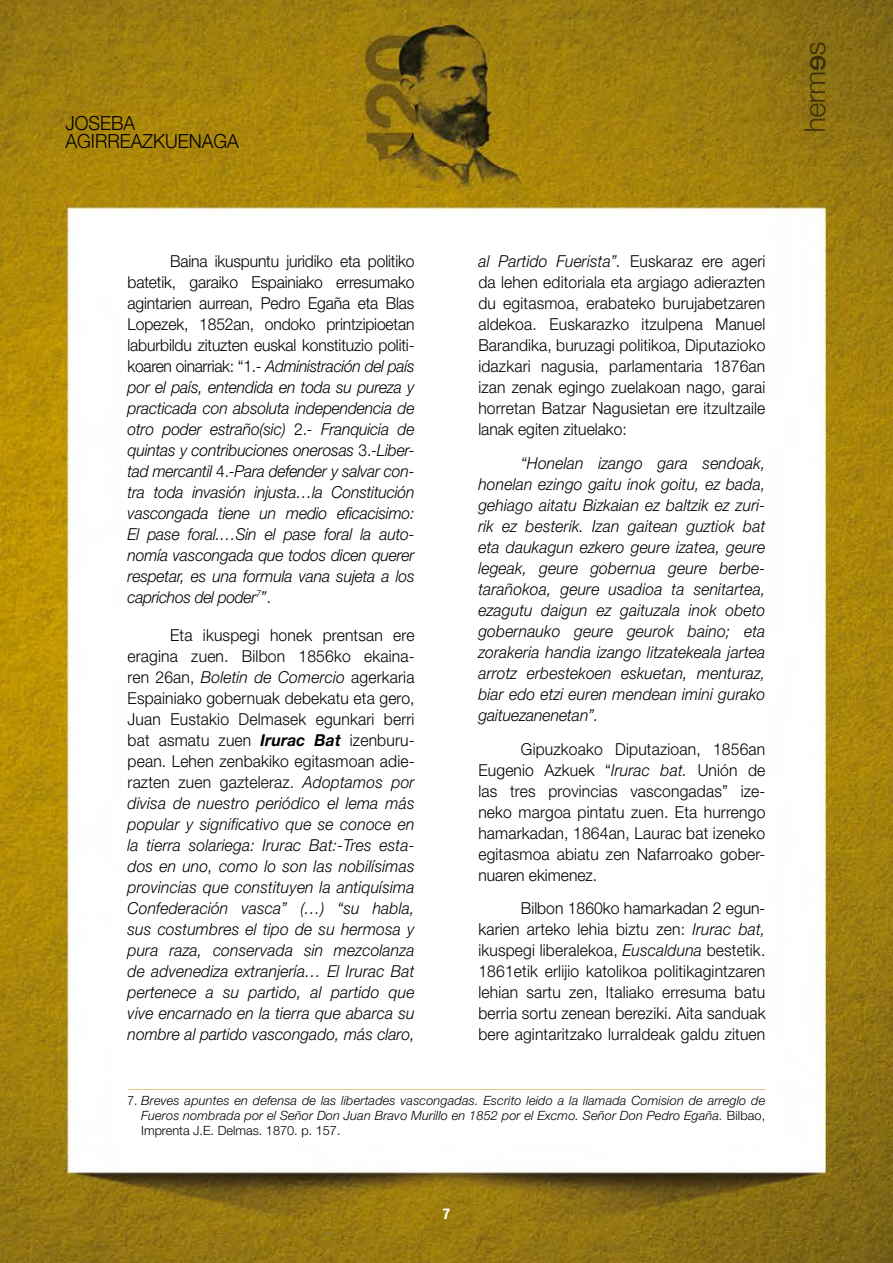
<style>
.page{position:relative;width:893px;height:1263px;background:#fff}
.page>*{position:absolute;margin:0;border:0;box-sizing:border-box;transform-origin:0 0}
.t1{font:300 19.5px/18px "Helvetica Neue LT Std";color:#000;scale:.95 1}
.t2{font:italic 300 16.5px/21px "Helvetica Neue LT Std";letter-spacing:.005em;color:#000;text-align:justify;scale:.95 1}
.t3{font:300 16.5px/21px "Helvetica Neue LT Std";letter-spacing:.01em;color:#000;text-align:justify;scale:.95 1}
.t4{font:700 condensed 15px "Helvetica Neue LT Std";color:#fff}
.t5{font:italic 300 12.75px/15.3px "Helvetica Neue LT Std";letter-spacing:.01em;color:#000;text-align:justify}
.s1{font-style:normal}
.s2{font-weight:700}
.s3{font-style:italic}
</style>
<div class="page">
<img style="left:1px;top:0;width:892px;height:1263px">
<svg style="left:804px;top:43px;width:22px;height:88px"></svg>
<hr style="left:128px;top:1089px;width:637px;height:1px;background:#dfc78b">
<p class="t1" style="left:66px;top:114px;width:184px">JOSEBA<br>AGIRREAZKUENAGA</p>
<p class="t2" style="left:128px;top:250px;width:304px;text-indent:43px"><span class="s1">Baina ikuspuntu juridiko eta politiko batetik, garaiko Espainiako erresumako agintarien aurrean, Pedro Egaña eta Blas Lopezek, 1852an, ondoko printzipioetan laburbildu zituzten euskal konstituzio politi&shy;koaren oinarriak: “1.-</span> Administración del país por el país, entendida en toda su pureza y practicada con absoluta independencia de otro poder estraño(sic) <span class="s1">2.</span>- Franquicia de quintas y contribuciones onerosas <span class="s1">3.-</span>Liber&shy;tad mercantil <span class="s1">4.-</span>Para defender y salvar con&shy;tra toda invasión injusta…la Constitución vascongada tiene un medio eficacisimo:<br>El pase foral.…Sin el pase foral la auto&shy;nomía vascongada que todos dicen querer respetar, es una formula vana sujeta a los caprichos del poder<sup>7</sup>”<span class="s1">.</span></p>
<p class="t2" style="left:128px;top:624px;width:304px;text-indent:43px"><span class="s1">Eta ikuspegi honek prentsan ere eragina zuen. Bilbon 1856ko ekaina&shy;ren 26an,</span> Boletin de Comercio <span class="s1">agerkaria Espainiako gobernuak debekatu eta gero, Juan Eustakio Delmasek egunkari berri bat asmatu zuen</span> <span class="s2">Irurac Bat</span> <span class="s1">izenburu&shy;pean. Lehen zenbakiko egitasmoan adie&shy;razten zuen gazteleraz.</span> Adoptamos por divisa de nuestro periódico el lema más popular y significativo que se conoce en la tierra solariega: Irurac Bat:-Tres esta&shy;dos en uno, como lo son las nobilísimas provincias que constituyen la antiquísima Confederación vasca” (…) “su habla, sus costumbres el tipo de su hermosa y pura raza, conservada sin mezcolanza de advenediza extranjería… El Irurac Bat pertenece a su partido, al partido que vive encarnado en la tierra que abarca su nombre al partido vascongado, más claro,</p>
<p class="t3" style="left:478px;top:250px;width:304px"><span class="s3">al Partido Fuerista”.</span> Euskaraz ere ageri da lehen editoriala eta argiago adierazten du egitasmoa, erabateko burujabetzaren aldekoa. Euskarazko itzulpena Manuel Barandika, buruzagi politikoa, Diputazioko idazkari nagusia, parlamentaria 1876an izan zenak egingo zuelakoan nago, garai horretan Batzar Nagusietan ere itzultzaile lanak egiten zituelako:</p>
<p class="t2" style="left:478px;top:452px;width:304px;text-indent:43px">“Honelan izango gara sendoak, honelan ezingo gaitu inok goitu, ez bada, gehiago aitatu Bizkaian ez baltzik ez zuri&shy;rik ez besterik. Izan gaitean guztiok bat eta daukagun ezkero geure izatea, geure legeak, geure gobernua geure berbe&shy;tarañokoa, geure usadioa ta senitartea, ezagutu daigun ez gaituzala inok obeto gobernauko geure geurok baino; eta zorakeria handia izango litzatekeala jartea arrotz erbestekoen eskuetan, menturaz, biar edo etzi euren mendean imini gurako gaituezanenetan”.</p>
<p class="t3" style="left:478px;top:738px;width:304px;text-indent:43px">Gipuzkoako Diputazioan, 1856an Eugenio Azkuek “<span class="s3">Irurac bat.</span> Unión de las tres provincias vascongadas” ize&shy;neko margoa pintatu zuen. Eta hurrengo hamarkadan, 1864an, Laurac bat izeneko egitasmoa abiatu zen Nafarroako gober&shy;nuaren ekimenez.</p>
<p class="t3" style="left:478px;top:897px;width:304px;text-indent:43px">Bilbon 1860ko hamarkadan 2 egun&shy;karien arteko lehia biztu zen: <span class="s3">Irurac bat, </span>ikuspegi liberalekoa, <span class="s3">Euscalduna</span> bestetik.<br>1861etik erlijio katolikoa politikagintzaren lehian sartu zen, Italiako erresuma batu berria sortu zenean bereziki. Aita sanduak bere agintaritzako lurraldeak galdu zituen</p>
<p class="t5" style="left:141px;top:1092px;width:626px;text-indent:-14px"><span class="s1">7.</span> Breves apuntes en defensa de las libertades vascongadas. Escrito leido a la llamada Comision de arreglo de Fueros nombrada por el Señor Don Juan Bravo Murillo en 1852 por el Excmo. Señor Don Pedro Egaña. <span class="s1">Bilbao, Imprenta J.E. Delmas. 1870. p. 157.</span></p>
<p class="t4" style="left:443px;top:1205px;width:9px">7</p>
</div>
